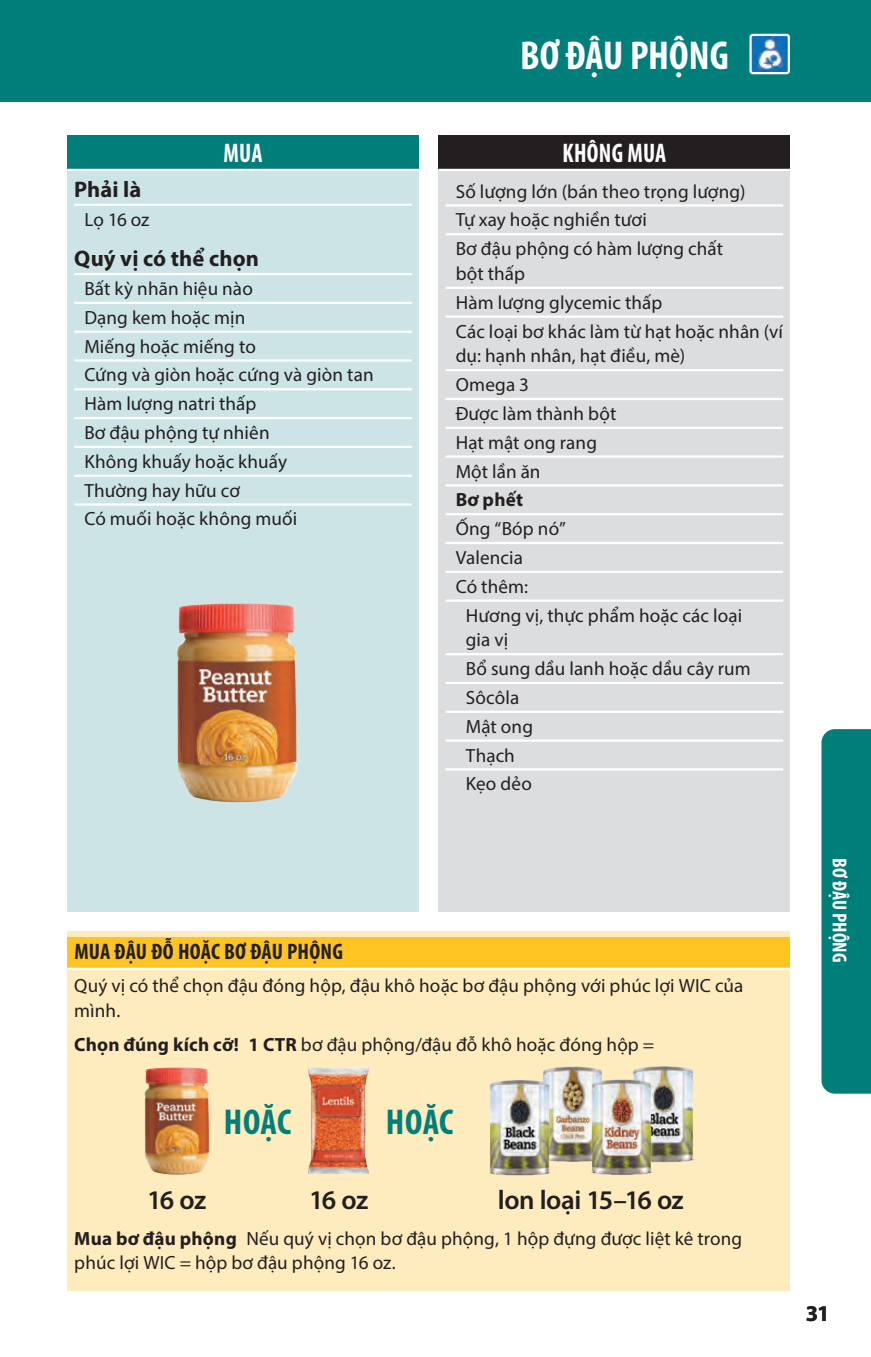
<style>
.page{position:relative;width:871px;height:1357px;background:#fff}
.page>*{position:absolute;margin:0;border:0;box-sizing:border-box;transform-origin:0 0}
.Page_heading_white{font:700 condensed 40.5px "Myriad Pro";color:#fff}
.BL{font:700 condensed 36px "Myriad Pro";letter-spacing:.005em;color:#007e7a}
.Size_Captions{font:600 27px "Myriad Pro";letter-spacing:-.025em;color:#231f20}
.Heading_Don_t_Buy{font:700 condensed 27px "Myriad Pro";letter-spacing:.01em;color:#fff;scale:.9 1}
.Heading_Buy{font:700 condensed 27px "Myriad Pro";color:#fff;scale:.9 1}
.Shopping_Tip{font:700 condensed 22.5px "Myriad Pro";letter-spacing:.005em;color:#231f20}
.Buy_subhead_2nd{font:700 22.5px "Myriad Pro";letter-spacing:.005em;color:#231f20}
.Buy_subhead{font:700 22.5px "Myriad Pro";letter-spacing:.005em;color:#231f20}
.Thumb_Tab{font:700 condensed 20.25px "Myriad Pro";letter-spacing:-.005em;color:#fff}
.Buy_list{font:19.12px/24.8px "Myriad Pro";letter-spacing:.005em;color:#231f20}
.Buy_category{font:19.12px/24.8px "Myriad Pro";letter-spacing:.01em;color:#231f20}
.Buy_indent{font:19.12px/24.8px "Myriad Pro";letter-spacing:.005em;color:#231f20}
.Buy_list-NoRULE{font:19.12px "Myriad Pro";letter-spacing:.005em;color:#231f20}
.Buy_list-2{font:700 19.12px "Myriad Pro";letter-spacing:.015em;color:#231f20}
.Buy_indent_no_rule{font:19.12px "Myriad Pro";letter-spacing:.01em;color:#231f20}
.s1{font-weight:700}
</style>
<div class="page">
<div style="left:0;top:0;width:871px;height:101px;background:#007e7a"></div>
<div style="left:68px;top:135px;width:350px;height:776px;background:#cce4e5"></div>
<div style="left:68px;top:135px;width:350px;height:34px;background:#007e7a"></div>
<hr style="left:68px;top:169px;width:350px;height:2px;background:#fff">
<hr style="left:74px;top:204px;width:338px;height:2px;background:#fff">
<hr style="left:74px;top:273px;width:338px;height:2px;background:#fff">
<hr style="left:74px;top:302px;width:338px;height:2px;background:#fff">
<hr style="left:74px;top:331px;width:338px;height:2px;background:#fff">
<hr style="left:74px;top:359px;width:338px;height:3px;background:#fff">
<hr style="left:74px;top:388px;width:338px;height:2px;background:#fff">
<hr style="left:74px;top:417px;width:338px;height:2px;background:#fff">
<hr style="left:74px;top:446px;width:338px;height:2px;background:#fff">
<hr style="left:74px;top:475px;width:338px;height:2px;background:#fff">
<hr style="left:74px;top:503px;width:338px;height:3px;background:#fff">
<div style="left:439px;top:135px;width:351px;height:776px;background:#dcdddf"></div>
<div style="left:439px;top:135px;width:351px;height:34px;background:#231f20"></div>
<hr style="left:439px;top:169px;width:351px;height:2px;background:#fff">
<hr style="left:446px;top:204px;width:337px;height:3px;background:#fff">
<hr style="left:446px;top:233px;width:337px;height:2px;background:#fff">
<hr style="left:446px;top:287px;width:337px;height:2px;background:#fff">
<hr style="left:446px;top:315px;width:337px;height:3px;background:#fff">
<hr style="left:446px;top:369px;width:337px;height:2px;background:#fff">
<hr style="left:446px;top:398px;width:337px;height:2px;background:#fff">
<hr style="left:446px;top:427px;width:337px;height:2px;background:#fff">
<hr style="left:446px;top:455px;width:337px;height:3px;background:#fff">
<hr style="left:446px;top:484px;width:337px;height:2px;background:#fff">
<hr style="left:446px;top:513px;width:337px;height:2px;background:#fff">
<hr style="left:446px;top:542px;width:337px;height:2px;background:#fff">
<hr style="left:446px;top:571px;width:337px;height:2px;background:#fff">
<hr style="left:446px;top:599px;width:337px;height:3px;background:#fff">
<hr style="left:446px;top:653px;width:337px;height:2px;background:#fff">
<hr style="left:446px;top:682px;width:337px;height:2px;background:#fff">
<hr style="left:446px;top:711px;width:337px;height:2px;background:#fff">
<hr style="left:446px;top:739px;width:337px;height:3px;background:#fff">
<hr style="left:446px;top:768px;width:337px;height:2px;background:#fff">
<img style="left:176px;top:603px;width:122px;height:199px">
<div style="left:821px;top:729px;width:50px;height:365px;background:#007e7a"></div>
<div style="left:68px;top:932px;width:722px;height:359px;background:#feebbe"></div>
<div style="left:68px;top:937px;width:722px;height:32px;background:#fec422"></div>
<hr style="left:68px;top:968px;width:722px;height:2px;background:#fff">
<img style="left:144px;top:1067px;width:66px;height:108px">
<img style="left:308px;top:1067px;width:61px;height:107px">
<img style="left:542px;top:1066px;width:61px;height:96px">
<img style="left:489px;top:1076px;width:65px;height:100px">
<img style="left:632px;top:1066px;width:63px;height:96px">
<img style="left:573px;top:1078px;width:97px;height:97px">
<img style="left:752px;top:37px;width:35px;height:34px">
<div style="left:749px;top:34px;width:41px;height:40px;border:2px solid #fff;border-radius:2px"></div>
<p class="Heading_Buy" style="left:224px;top:136px;width:45px">MUA</p>
<p class="Buy_subhead" style="left:74px;top:175px;width:69px">Phải là</p>
<p class="Buy_list-NoRULE" style="left:84px;top:207px;width:67px">Lọ 16 oz</p>
<p class="Buy_subhead_2nd" style="left:74px;top:244px;width:186px">Quý vị có thể chọn</p>
<p class="Buy_list" style="left:84px;top:276px;width:170px">Bất kỳ nhãn hiệu nào</p>
<p class="Buy_list" style="left:84px;top:305px;width:162px">Dạng kem hoặc mịn</p>
<p class="Buy_list" style="left:84px;top:333px;width:173px">Miếng hoặc miếng to</p>
<p class="Buy_list" style="left:84px;top:362px;width:291px">Cứng và giòn hoặc cứng và giòn tan</p>
<p class="Buy_list" style="left:84px;top:391px;width:174px">Hàm lượng natri thấp</p>
<p class="Buy_list" style="left:84px;top:420px;width:187px">Bơ đậu phộng tự nhiên</p>
<p class="Buy_list" style="left:84px;top:449px;width:204px">Không khuấy hoặc khuấy</p>
<p class="Buy_list" style="left:84px;top:478px;width:157px">Thường hay hữu cơ</p>
<p class="Buy_list-NoRULE" style="left:84px;top:507px;width:214px">Có muối hoặc không muối</p>
<p class="Page_heading_white" style="left:520px;top:30px;width:210px">BƠ ĐẬU PHỘNG</p>
<p class="Heading_Don_t_Buy" style="left:562px;top:136px;width:117px">KHÔNG MUA</p>
<p class="Buy_list" style="left:456px;top:178px;width:291px">Số lượng lớn (bán theo trọng lượng)</p>
<p class="Buy_list" style="left:456px;top:207px;width:193px">Tự xay hoặc nghiền tươi</p>
<p class="Buy_list" style="left:456px;top:236px;width:269px">Bơ đậu phộng có hàm lượng chất bột thấp</p>
<p class="Buy_list" style="left:456px;top:290px;width:208px">Hàm lượng glycemic thấp</p>
<p class="Buy_list" style="left:456px;top:318px;width:329px">Các loại bơ khác làm từ hạt hoặc nhân (ví dụ: hạnh nhân, hạt điều, mè)</p>
<p class="Buy_list" style="left:456px;top:372px;width:75px">Omega 3</p>
<p class="Buy_list" style="left:456px;top:401px;width:162px">Được làm thành bột</p>
<p class="Buy_list" style="left:456px;top:430px;width:143px">Hạt mật ong rang</p>
<p class="Buy_list" style="left:456px;top:458px;width:86px">Một lần ăn</p>
<p class="Buy_list-2" style="left:456px;top:487px;width:69px">Bơ phết</p>
<p class="Buy_list" style="left:456px;top:516px;width:112px">Ống “Bóp nó”</p>
<p class="Buy_list" style="left:456px;top:545px;width:69px">Valencia</p>
<p class="Buy_list" style="left:456px;top:574px;width:74px">Có thêm:</p>
<p class="Buy_indent" style="left:466px;top:602px;width:278px">Hương vị, thực phẩm hoặc các loại gia vị</p>
<p class="Buy_indent" style="left:466px;top:656px;width:286px">Bổ sung dầu lanh hoặc dầu cây rum</p>
<p class="Buy_indent" style="left:466px;top:685px;width:55px">Sôcôla</p>
<p class="Buy_indent" style="left:466px;top:714px;width:69px">Mật ong</p>
<p class="Buy_indent" style="left:466px;top:742px;width:51px">Thạch</p>
<p class="Buy_indent_no_rule" style="left:466px;top:772px;width:67px">Kẹo dẻo</p>
<p class="Shopping_Tip" style="left:74px;top:937px;width:270px">MUA ĐẬU ĐỖ HOẶC BƠ ĐẬU PHỘNG</p>
<p class="Buy_category" style="left:74px;top:973px;width:670px">Quý vị có thể chọn đậu đóng hộp, đậu khô hoặc bơ đậu phộng với phúc lợi WIC của mình.</p>
<p class="Buy_category" style="left:74px;top:1032px;width:581px"><span class="s1">Chọn đúng kích cỡ! 1 CTR</span> bơ đậu phộng/đậu đỗ khô hoặc đóng hộp =</p>
<p class="BL" style="left:224px;top:1100px;width:69px">HOẶC</p>
<p class="BL" style="left:386px;top:1100px;width:69px">HOẶC</p>
<p class="Size_Captions" style="left:147px;top:1182px;width:60px">16 oz</p>
<p class="Size_Captions" style="left:309px;top:1182px;width:60px">16 oz</p>
<p class="Size_Captions" style="left:498px;top:1182px;width:187px">lon loại 15–16 oz</p>
<p class="Buy_category" style="left:74px;top:1225px;width:669px"><span class="s1">Mua bơ đậu phộng</span> Nếu quý vị chọn bơ đậu phộng, 1 hộp đựng được liệt kê trong phúc lợi WIC = hộp bơ đậu phộng 16 oz.</p>
<p class="Thumb_Tab" style="left:852px;top:858px;width:106px;rotate:90deg">BƠ ĐẬU PHỘNG</p>
<p class="Buy_subhead_2nd" style="left:805px;top:1299px;width:26px">31</p>
</div>
